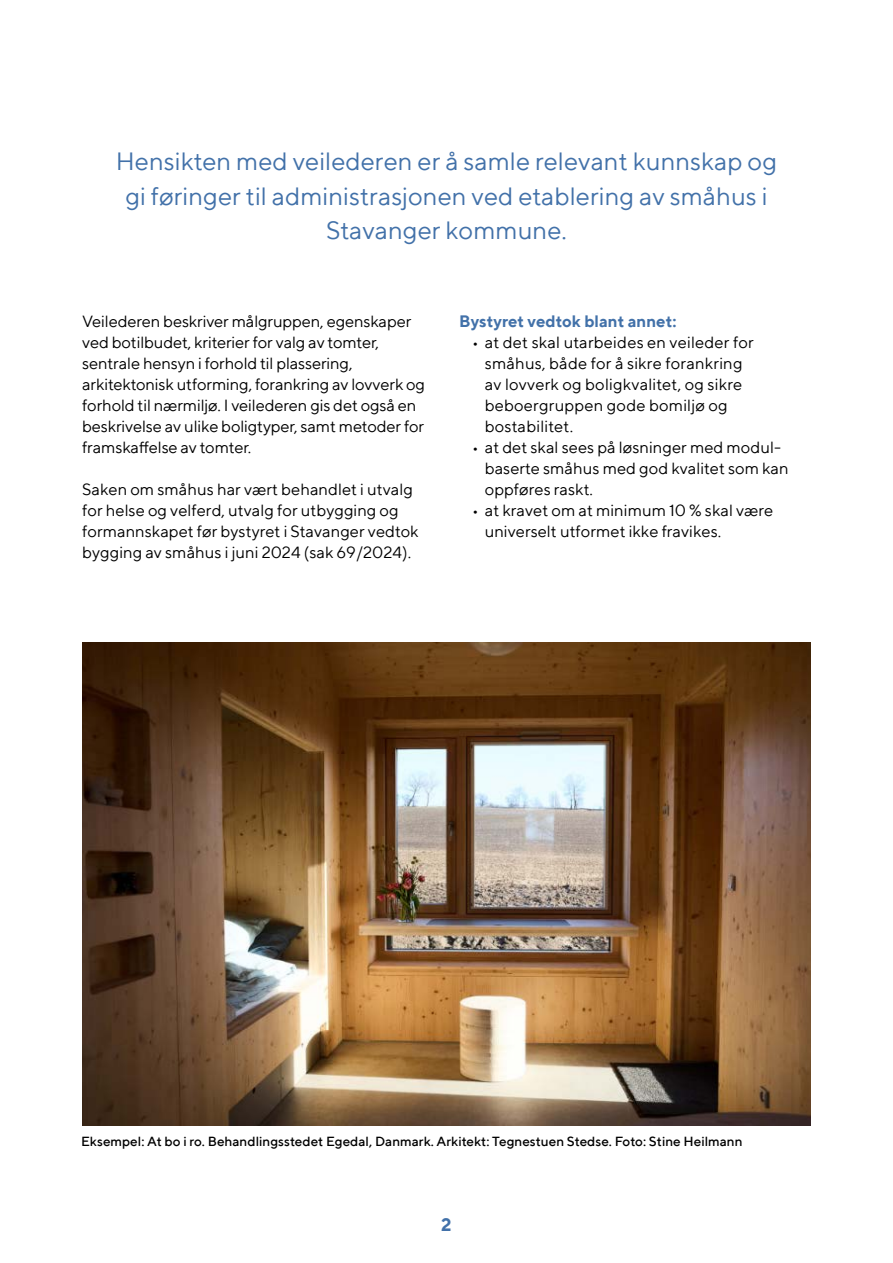
<style>
.page{position:relative;width:893px;height:1263px;background:#fff}
.page>*{position:absolute;margin:0;border:0;box-sizing:border-box;transform-origin:0 0}
.t1{font:25.5px/34.5px "TT Norms";color:#4271a9;text-align:center}
.t2{font:700 18px "TT Norms";color:#4271a9}
.Brødtekst{font:16.5px/21px "TT Norms";color:#000}
.Heading_2{font:700 16.5px "TT Norms";color:#4271a9}
.t3{font:500 13.5px "TT Norms";color:#000}
</style>
<div class="page">
<img style="left:82px;top:642px;width:729px;height:483px">
<p class="t1" style="left:116px;top:144px;width:663px">Hensikten med veilederen er å samle relevant kunnskap og gi føringer til administrasjonen ved etablering av småhus i<br>Stavanger kommune.</p>
<p class="Brødtekst" style="left:82px;top:310px;width:344px">Veilederen beskriver målgruppen, egenskaper ved botilbudet, kriterier for valg av tomter, sentrale hensyn i forhold til plassering, arkitektonisk utforming, forankring av lovverk og forhold til nærmiljø. I veilederen gis det også en beskrivelse av ulike boligtyper, samt metoder for framskaffelse av tomter.</p>
<p class="Brødtekst" style="left:82px;top:478px;width:338px">Saken om småhus har vært behandlet i utvalg for helse og velferd, utvalg for utbygging og formannskapet før bystyret i Stavanger vedtok bygging av småhus i juni 2024 (sak 69/2024).</p>
<p class="Heading_2" style="left:459px;top:311px;width:219px">Bystyret vedtok blant annet:</p>
<p class="Brødtekst" style="left:485px;top:331px;width:271px;text-indent:-13px">• at det skal utarbeides en veileder for småhus, både for å sikre forankring av lovverk og boligkvalitet, og sikre beboergruppen gode bomiljø og bostabilitet.</p>
<p class="Brødtekst" style="left:485px;top:436px;width:306px;text-indent:-13px">• at det skal sees på løsninger med modul&shy;baserte småhus med god kvalitet som kan oppføres raskt.</p>
<p class="Brødtekst" style="left:485px;top:499px;width:290px;text-indent:-13px">• at kravet om at minimum 10 % skal være universelt utformet ikke fravikes.</p>
<p class="t3" style="left:81px;top:1133px;width:663px">Eksempel: At bo i ro. Behandlingsstedet Egedal, Danmark. Arkitekt: Tegnestuen Stedse. Foto: Stine Heilmann</p>
<p class="t2" style="left:441px;top:1214px;width:12px">2</p>
</div>
